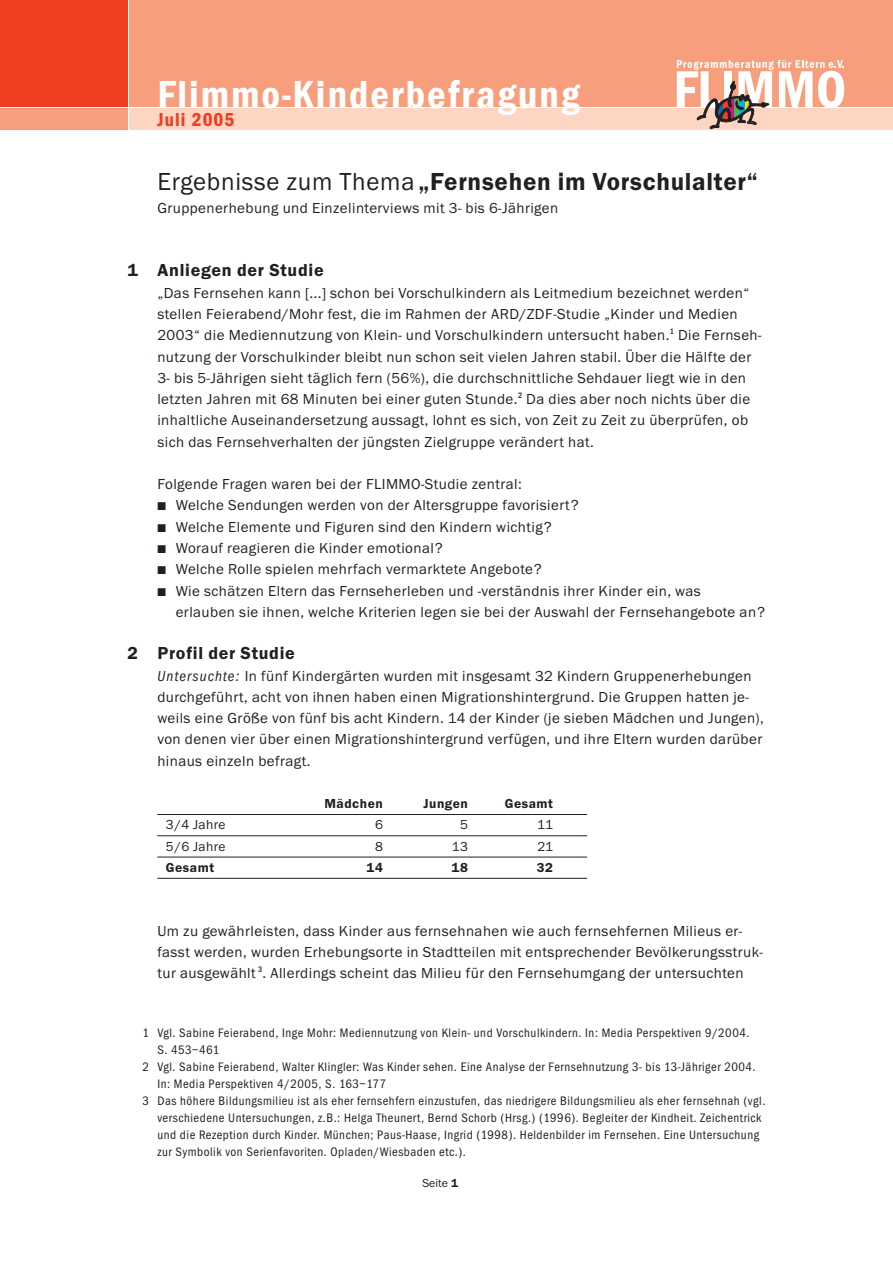
<style>
.page{position:relative;width:893px;height:1262px;background:#fff}
.page>*{position:absolute;margin:0;border:0;box-sizing:border-box;transform-origin:0 0}
.t1{font:600 condensed 40.5px "Franklin Gothic EF";letter-spacing:.05em;color:#fff}
.t2{font:600 25.5px "Franklin Gothic EF";letter-spacing:.03em;color:#231f20}
.t3{font:600 condensed 19.5px "Franklin Gothic EF";letter-spacing:.05em;color:#ef3e22}
.t4{font:600 18px "Franklin Gothic EF";letter-spacing:.04em;color:#231f20}
.t5{font:15px/21.3px "Franklin Gothic EF";letter-spacing:.03em;color:#231f20}
.t6{font:600 13.5px "Franklin Gothic EF";letter-spacing:.04em;color:#231f20}
.t7{font:13.5px "Franklin Gothic EF";letter-spacing:.03em;color:#231f20}
.t8{font:condensed 12.75px "Franklin Gothic EF";letter-spacing:.04em;color:#231f20}
.t9{font:12px "Franklin Gothic EF";color:#231f20}
.s1{font-weight:400}
.s2{font-style:italic;font-stretch:condensed}
.s3{font-weight:600}
</style>
<div class="page">
<hr style="left:157px;top:814px;width:430px;height:1px;background:#231f20">
<hr style="left:157px;top:835px;width:430px;height:1px;background:#231f20">
<hr style="left:157px;top:856px;width:430px;height:1px;background:#231f20">
<hr style="left:157px;top:878px;width:430px;height:1px;background:#231f20">
<div style="left:130px;top:0;width:762px;height:106px;background:#f79f7c"></div>
<div style="left:130px;top:108px;width:762px;height:22px;background:#fdd6c3"></div>
<div style="left:0;top:0;width:128px;height:106px;background:#ef3e22"></div>
<div style="left:0;top:108px;width:128px;height:22px;background:#f79f7c"></div>
<svg style="left:676px;top:60px;width:168px;height:69px"></svg>
<h1 class="t1" style="left:157px;top:80px;width:424px">Flimmo-Kinderbefragung</h1>
<h3 class="t3" style="left:157px;top:112px;width:79px">Juli 2005</h3>
<h2 class="t2" style="left:157px;top:173px;width:602px"><span class="s1">Ergebnisse zum Thema</span> „Fernsehen im Vorschulalter“</h2>
<p class="t5" style="left:157px;top:198px;width:402px">Gruppenerhebung und Einzelinterviews mit 3- bis 6-Jährigen</p>
<p class="t4" style="left:128px;top:264px;width:197px">1 Anliegen der Studie</p>
<p class="t5" style="left:157px;top:283px;width:605px">„Das Fernsehen kann [...] schon bei Vorschulkindern als Leitmedium bezeichnet werden“ stellen Feierabend/Mohr fest, die im Rahmen der ARD/ZDF-Studie „Kinder und Medien 2003“ die Mediennutzung von Klein- und Vorschulkindern untersucht haben.<sup>1</sup> Die Fernseh&shy;nutzung der Vorschulkinder bleibt nun schon seit vielen Jahren stabil. Über die Hälfte der 3- bis 5-Jährigen sieht täglich fern (56%), die durchschnittliche Sehdauer liegt wie in den letzten Jahren mit 68 Minuten bei einer guten Stunde.<sup>2</sup> Da dies aber noch nichts über die inhaltliche Auseinandersetzung aussagt, lohnt es sich, von Zeit zu Zeit zu überprüfen, ob sich das Fernsehverhalten der jüngsten Zielgruppe verändert hat.</p>
<p class="t5" style="left:157px;top:475px;width:366px">Folgende Fragen waren bei der FLIMMO-Studie zentral:</p>
<p class="t5" style="left:157px;top:496px;width:423px">■ Welche Sendungen werden von der Altersgruppe favorisiert?</p>
<p class="t5" style="left:157px;top:517px;width:396px">■ Welche Elemente und Figuren sind den Kindern wichtig?</p>
<p class="t5" style="left:157px;top:538px;width:287px">■ Worauf reagieren die Kinder emotional?</p>
<p class="t5" style="left:157px;top:560px;width:386px">■ Welche Rolle spielen mehrfach vermarktete Angebote?</p>
<p class="t5" style="left:176px;top:581px;width:591px;text-indent:-18px">■ Wie schätzen Eltern das Fernseherleben und -verständnis ihrer Kinder ein, was<br>erlauben sie ihnen, welche Kriterien legen sie bei der Auswahl der Fernsehangebote an?</p>
<p class="t4" style="left:128px;top:647px;width:169px">2 Profil der Studie</p>
<p class="t5" style="left:157px;top:666px;width:608px"><span class="s2">Untersuchte:</span> In fünf Kindergärten wurden mit insgesamt 32 Kindern Gruppenerhebungen durchgeführt, acht von ihnen haben einen Migrationshintergrund. Die Gruppen hatten je&shy;weils eine Größe von fünf bis acht Kindern. 14 der Kinder (je sieben Mädchen und Jungen), von denen vier über einen Migrationshintergrund verfügen, und ihre Eltern wurden darüber hinaus einzeln befragt.</p>
<p class="t6" style="left:324px;top:799px;width:60px">Mädchen</p>
<p class="t6" style="left:423px;top:799px;width:46px">Jungen</p>
<p class="t6" style="left:505px;top:799px;width:50px">Gesamt</p>
<p class="t7" style="left:166px;top:820px;width:61px">3/4 Jahre</p>
<p class="t7" style="left:375px;top:820px;width:9px">6</p>
<p class="t7" style="left:460px;top:820px;width:9px">5</p>
<p class="t7" style="left:537px;top:820px;width:17px">11</p>
<p class="t7" style="left:166px;top:841px;width:61px">5/6 Jahre</p>
<p class="t7" style="left:375px;top:841px;width:9px">8</p>
<p class="t7" style="left:452px;top:841px;width:17px">13</p>
<p class="t7" style="left:537px;top:841px;width:17px">21</p>
<p class="t6" style="left:166px;top:862px;width:50px">Gesamt</p>
<p class="t6" style="left:366px;top:862px;width:18px">14</p>
<p class="t6" style="left:451px;top:862px;width:18px">18</p>
<p class="t6" style="left:536px;top:862px;width:18px">32</p>
<p class="t5" style="left:157px;top:921px;width:607px">Um zu gewährleisten, dass Kinder aus fernsehnahen wie auch fernsehfernen Milieus er&shy;fasst werden, wurden Erhebungsorte in Stadtteilen mit entsprechender Bevölkerungsstruk&shy;tur ausgewählt <sup>3</sup>. Allerdings scheint das Milieu für den Fernsehumgang der untersuchten</p>
<p class="t8" style="left:142px;top:1028px;width:608px">1 Vgl. Sabine Feierabend, Inge Mohr: Mediennutzung von Klein- und Vorschulkindern. In: Media Perspektiven 9/2004.</p>
<p class="t8" style="left:157px;top:1045px;width:63px">S. 453–461</p>
<p class="t8" style="left:142px;top:1062px;width:614px">2 Vgl. Sabine Feierabend, Walter Klingler: Was Kinder sehen. Eine Analyse der Fernsehnutzung 3- bis 13-Jähriger 2004.</p>
<p class="t8" style="left:157px;top:1079px;width:230px">In: Media Perspektiven 4/2005, S. 163–177</p>
<p class="t8" style="left:142px;top:1096px;width:624px">3 Das höhere Bildungsmilieu ist als eher fernsehfern einzustufen, das niedrigere Bildungsmilieu als eher fernsehnah (vgl.</p>
<p class="t8" style="left:157px;top:1113px;width:605px">verschiedene Untersuchungen, z.B.: Helga Theunert, Bernd Schorb (Hrsg.) (1996). Begleiter der Kindheit. Zeichentrick</p>
<p class="t8" style="left:157px;top:1130px;width:603px">und die Rezeption durch Kinder. München; Paus-Haase, Ingrid (1998). Heldenbilder im Fernsehen. Eine Untersuchung</p>
<p class="t8" style="left:157px;top:1147px;width:310px">zur Symbolik von Serienfavoriten. Opladen/Wiesbaden etc.).</p>
<p class="t9" style="left:422px;top:1178px;width:37px">Seite <span class="s3">1</span></p>
</div>
